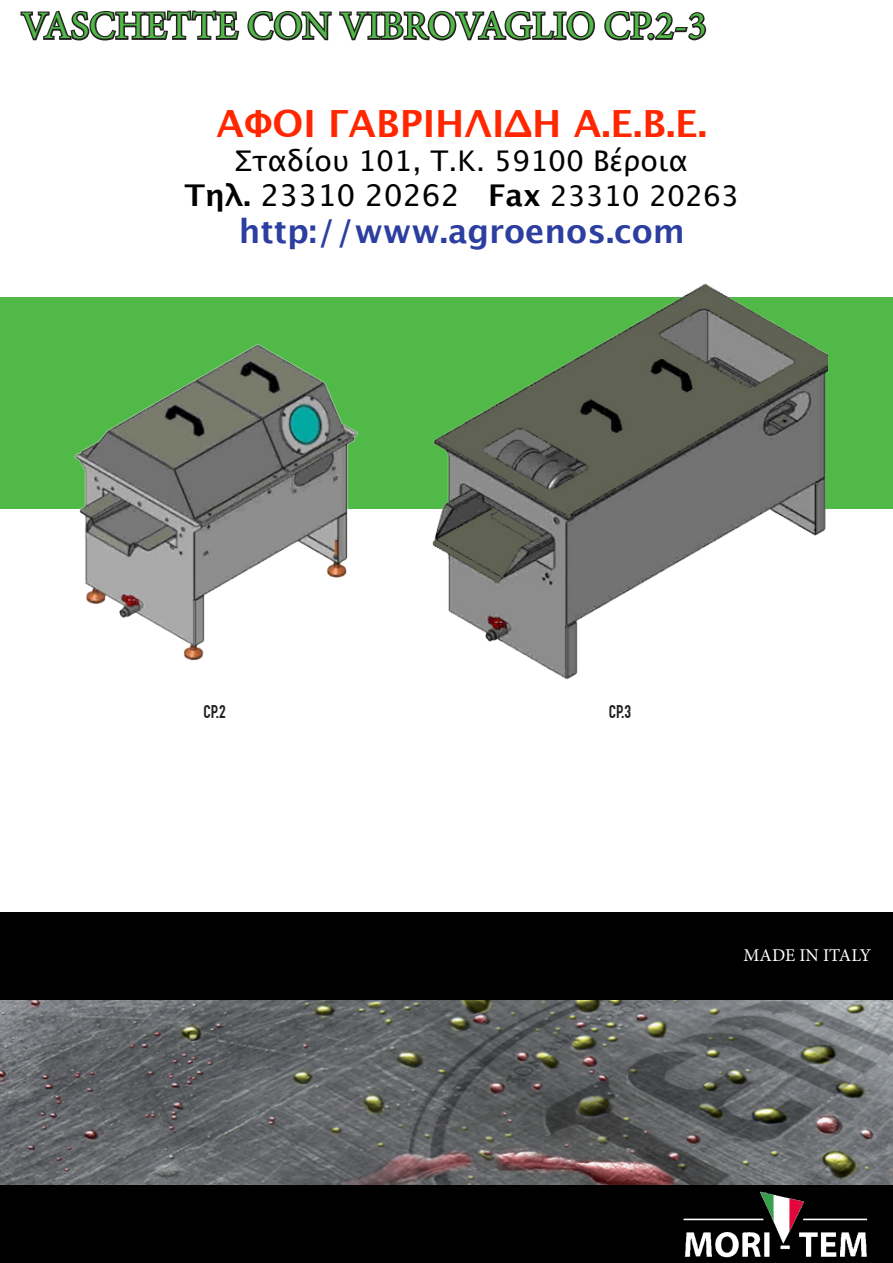
<style>
.page{position:relative;width:893px;height:1263px;background:#fff}
.page>*{position:absolute;margin:0;border:0;box-sizing:border-box;transform-origin:0 0}
.t1{font:39px "Minion Pro";color:#51b948}
.t2{font:700 37.5px "Lucida Grande";color:#ff2600}
.t3{font:700 33px "Lucida Grande";color:#2c3fa0}
.t4{font:30px "Lucida Grande";color:#000}
.t5{font:28.5px "Lucida Grande";color:#000}
.t6{font:18px "Minion Pro";color:#fff}
.t7{font:700 18px "DIN Condensed";color:#231f20}
.s1{font-weight:700}
.s2{font-size:28.5px}
</style>
<div class="page">
<div style="left:0;top:298px;width:893px;height:211px;background:#51b948"></div>
<img style="left:0;top:999px;width:893px;height:186px">
<div style="left:0;top:912px;width:893px;height:87px;background:#000"></div>
<div style="left:0;top:1185px;width:893px;height:78px;background:#000"></div>
<svg style="left:20px;top:10px;width:575px;height:31px"></svg>
<svg style="left:604px;top:11px;width:103px;height:30px"></svg>
<img style="left:422px;top:283px;width:405px;height:397px">
<img style="left:683px;top:1191px;width:185px;height:67px">
<img style="left:74px;top:344px;width:284px;height:317px">
<p class="t1" style="left:21px;top:0;width:687px">VASCHETTE CON VIBROVAGLIO CP.2-3</p>
<p class="t2" style="left:216px;top:100px;width:492px">ΑΦΟΙ ΓΑΒΡΙΗΛΙΔΗ Α.Ε.Β.Ε.</p>
<p class="t5" style="left:235px;top:144px;width:455px">Σταδίου 101, Τ.Κ. 59100 Βέροια</p>
<p class="t4" style="left:184px;top:177px;width:556px"><span class="s1">Τηλ.</span> 23310 20262 <span class="s1">Fax</span> <span class="s2">23310 20263</span></p>
<p class="t3" style="left:239px;top:211px;width:448px">http://www.agroenos.com</p>
<p class="t7" style="left:204px;top:701px;width:24px">CP.2</p>
<p class="t7" style="left:609px;top:701px;width:24px">CP.3</p>
<p class="t6" style="left:743px;top:943px;width:129px">MADE IN ITALY</p>
</div>
